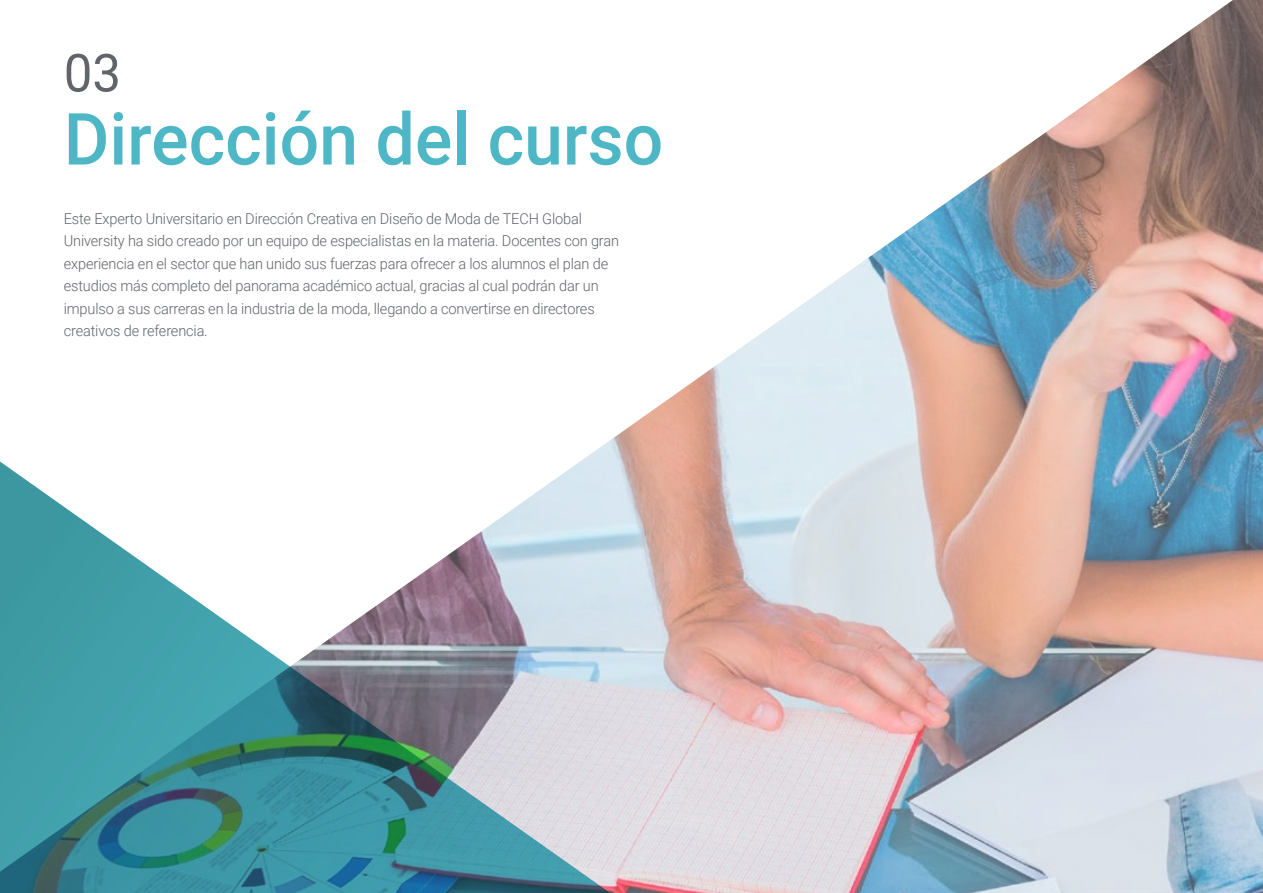
<style>
.page{position:relative;width:1263px;height:893px;background:#fff}
.page>*{position:absolute;margin:0;border:0;box-sizing:border-box;transform-origin:0 0}
.t1{font:500 72px "Roboto";color:#4db7c5}
.t2{font:52.5px "Roboto";color:#61646a}
.t3{font:300 15px/22.5px "Roboto";letter-spacing:-.01em;color:#61646a}
</style>
<div class="page">
<img style="left:602px;top:0;width:661px;height:893px">
<svg style="left:0;top:446px;width:640px;height:447px"></svg>
<h2 class="t2" style="left:64px;top:36px;width:59px">03</h2>
<h1 class="t1" style="left:64px;top:89px;width:601px">Dirección del curso</h1>
<p class="t3" style="left:64px;top:207px;width:557px">Este Experto Universitario en Dirección Creativa en Diseño de Moda de TECH Global University ha sido creado por un equipo de especialistas en la materia. Docentes con gran experiencia en el sector que han unido sus fuerzas para ofrecer a los alumnos el plan de estudios más completo del panorama académico actual, gracias al cual podrán dar un impulso a sus carreras en la industria de la moda, llegando a convertirse en directores creativos de referencia.</p>
</div>
